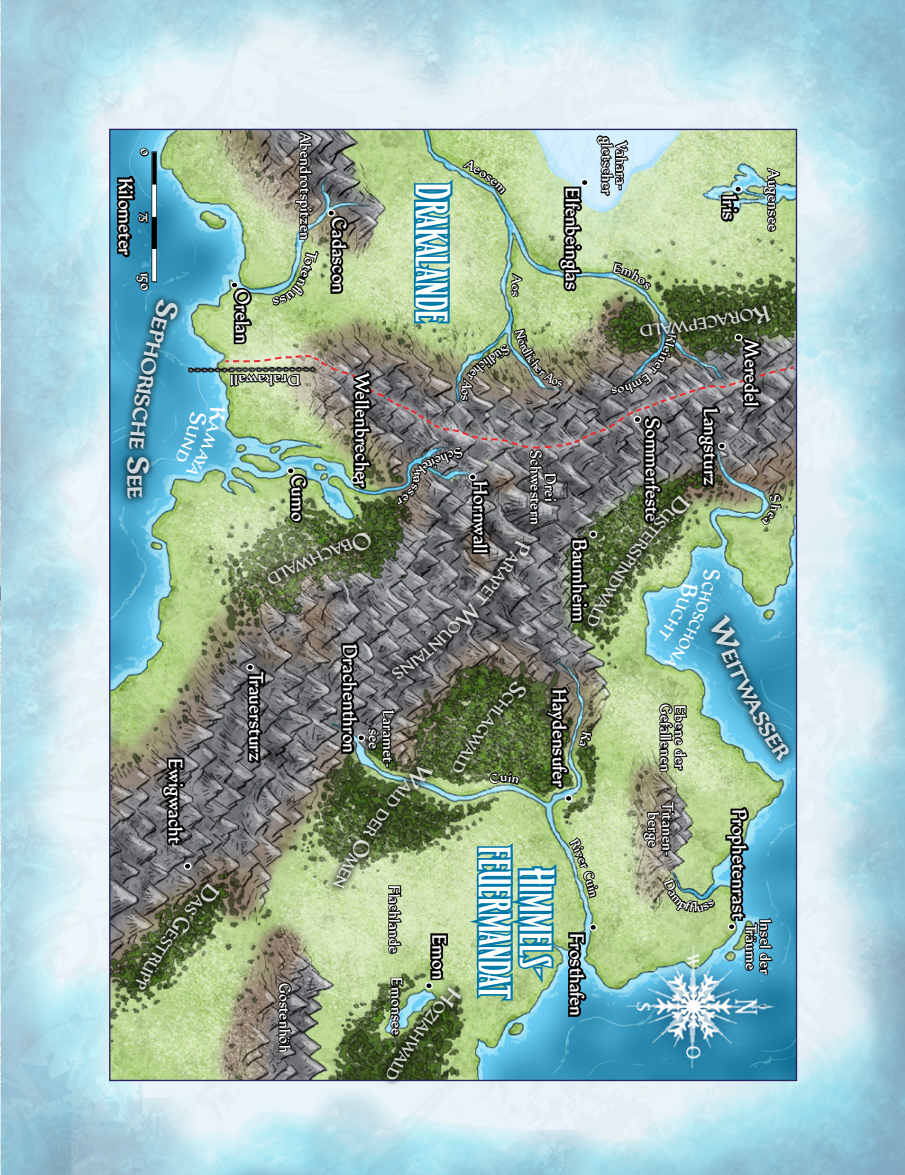
<style>
.page{position:relative;width:905px;height:1175px;background:#fff}
.page>*{position:absolute;margin:0;border:0;box-sizing:border-box;transform-origin:0 0}
.t1{font:44.25px/40.8px "CC Treacherous Corners";letter-spacing:-.01em;color:#fff;text-align:center;scale:.92 1}
.t2{font:500 20.4px "Jubilee RR";letter-spacing:.01em;color:#fff;scale:.92 1}
.t3{font:500 16.35px/14.2px "Jubilee RR";letter-spacing:.02em;color:#fff;text-align:center;scale:.92 1}
.t4{font:500 15.15px "Jubilee RR";letter-spacing:.02em;color:#fff;scale:1.08 1}
.t5{font:500 12.3px "Jubilee RR";color:#fff;scale:.92 1}
</style>
<div class="page">
<img style="left:0;top:0;width:904px;height:1174px">
<div style="left:379px;top:980px;width:90px;height:106px;background:#000;opacity:.75"></div>
<div style="left:703px;top:607px;width:93px;height:161px;background:#000;opacity:.75"></div>
<img style="left:113px;top:132px;width:679px;height:949px">
<p class="t3" style="left:153px;top:148px;width:10px;rotate:90deg">0</p>
<p class="t2" style="left:137px;top:178px;width:86px;rotate:90deg">Kilometer</p>
<p class="t5" style="left:153px;top:213px;width:12px;rotate:90deg">75</p>
<p class="t3" style="left:153px;top:273px;width:21px;rotate:90deg">150</p>
<p class="t2" style="left:187px;top:758px;width:95px;rotate:90deg">Ewigwacht</p>
<p class="t2" style="left:254px;top:289px;width:60px;rotate:90deg">Orelan</p>
<p class="t3" style="left:312px;top:133px;width:118px;rotate:90deg">Abendrotspitzen</p>
<p class="t4" style="left:300px;top:388px;width:66px;rotate:-180deg">Drakawall</p>
<p class="t2" style="left:310px;top:475px;width:52px;rotate:90deg">Cumo</p>
<p class="t2" style="left:350px;top:217px;width:84px;rotate:90deg">Cadascon</p>
<p class="t2" style="left:373px;top:373px;width:126px;rotate:90deg">Wellenbrecher</p>
<h1 class="t1" style="left:454px;top:183px;width:152px;rotate:90deg">Drakalande</h1>
<p class="t2" style="left:267px;top:671px;width:99px;rotate:90deg">Trauersturz</p>
<p class="t3" style="left:292px;top:982px;width:77px;rotate:90deg">Gostenhöh</p>
<p class="t2" style="left:361px;top:643px;width:120px;rotate:90deg">Drachenthron</p>
<p class="t3" style="left:395px;top:710px;width:65px;rotate:90deg">Laramet&shy;see</p>
<p class="t3" style="left:401px;top:885px;width:75px;rotate:90deg">Flachlande</p>
<p class="t3" style="left:404px;top:977px;width:64px;rotate:90deg">Emonsee</p>
<p class="t2" style="left:450px;top:933px;width:51px;rotate:90deg">Emon</p>
<p class="t3" style="left:628px;top:136px;width:65px;rotate:90deg">Vahara&shy;gletscher</p>
<p class="t2" style="left:583px;top:187px;width:113px;rotate:90deg">Elfenbeinglas</p>
<p class="t2" style="left:741px;top:195px;width:29px;rotate:90deg">Iris</p>
<p class="t3" style="left:780px;top:169px;width:69px;rotate:90deg">Augensee</p>
<p class="t2" style="left:492px;top:481px;width:80px;rotate:90deg">Hornwall</p>
<p class="t3" style="left:557px;top:450px;width:82px;rotate:90deg">Drei<br>Schwestern</p>
<p class="t2" style="left:590px;top:538px;width:92px;rotate:90deg">Baumheim</p>
<p class="t2" style="left:570px;top:688px;width:109px;rotate:90deg">Haydensufer</p>
<h1 class="t1" style="left:557px;top:846px;width:167px;rotate:90deg">Himmels&shy;feuermandat</h1>
<p class="t2" style="left:588px;top:932px;width:92px;rotate:90deg">Frosthafen</p>
<p class="t2" style="left:663px;top:417px;width:115px;rotate:90deg">Sommerfeste</p>
<p class="t2" style="left:722px;top:408px;width:86px;rotate:90deg">Langsturz</p>
<p class="t2" style="left:762px;top:340px;width:73px;rotate:90deg">Meredel</p>
<p class="t3" style="left:672px;top:704px;width:75px;rotate:90deg">Gefallenen</p>
<p class="t3" style="left:687px;top:705px;width:72px;rotate:90deg">Ebene der</p>
<p class="t3" style="left:674px;top:802px;width:60px;rotate:90deg">Titanen&shy;berge</p>
<p class="t2" style="left:750px;top:809px;width:121px;rotate:90deg">Prophetenrast</p>
<p class="t3" style="left:758px;top:923px;width:52px;rotate:90deg">Träume</p>
<p class="t3" style="left:772px;top:919px;width:61px;rotate:90deg">Insel der</p>
</div>
